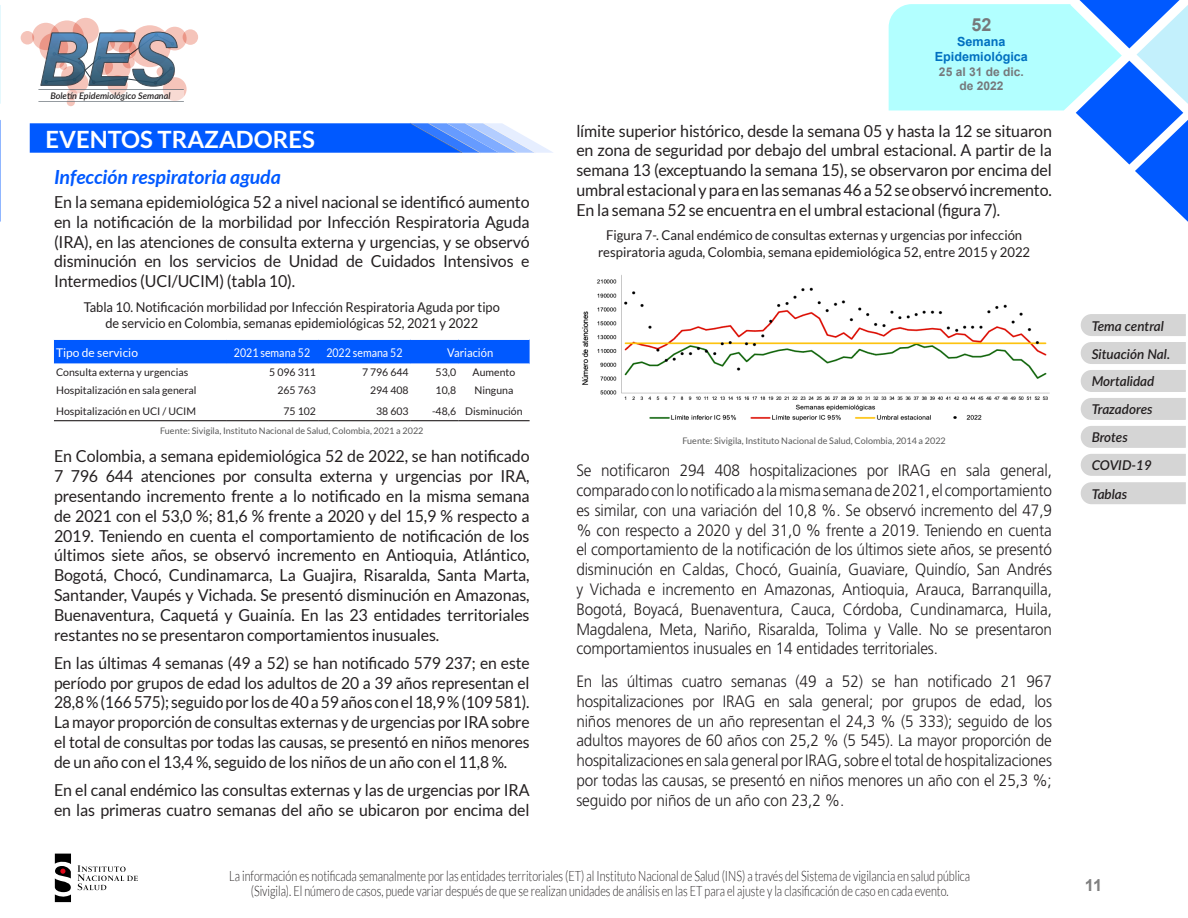
<style>
.page{position:relative;width:1188px;height:918px;background:#fff}
.page>*{position:absolute;margin:0;border:0;box-sizing:border-box;transform-origin:0 0}
.leyenda{font:700 23.85px "Lato";color:#fff}
._9subt1{font:italic 700 19.5px "Lato";color:#0059ff}
.t1{font:700 18px "Arial";color:#76787b}
._8texgen{font:16.5px/19.8px "Lato";letter-spacing:-.01em;color:#231f20;text-align:justify}
._8texgen-2{font:300 16.5px/19.8px "Frutiger LT Std";letter-spacing:-.01em;color:#231f20;text-align:justify;scale:.93 1}
._8texgen-3{font:16.5px/19.8px "Lato";letter-spacing:-.01em;color:#231f20;text-align:justify;scale:.95 1}
.t2{font:700 16.5px "Arial";color:#808080}
.t3{font:300 14.25px/15px "Lato";color:#231f20;text-align:center;scale:.76 1}
._7textografico{font:13.5px/16.2px "Lato";color:#231f20;text-align:center}
._7textografico-2{font:13.5px/16.2px "Lato";color:#231f20;text-align:center;scale:.95 1}
.t4{font:italic 600 13.5px/28px "Lato";color:#231f20}
.t5{font:700 12.6px/15.1px "Arial";color:#0070c0;text-align:center}
.textab{font:12px "Lato";color:#fff;scale:.88 1}
.t6{font:700 12px/14.4px "Arial";color:#76787b;text-align:center}
.textab-2{font:12px "Lato";color:#fff}
.textab-3{font:12px "Lato";color:#fff;scale:.93 1}
._11tablasss{font:10.5px "Lato";color:#231f20}
._3creditos{font:9px "Lato";color:#595959}
.t7{font:italic 600 9px "Lato";color:#231f20}
</style>
<div class="page">
<svg style="left:0;top:5px;width:1px;height:99px"></svg>
<svg style="left:0;top:120px;width:1px;height:102px"></svg>
<svg style="left:889px;top:0;width:299px;height:222px"></svg>
<svg style="left:77px;top:865px;width:61px;height:25px"></svg>
<svg style="left:55px;top:854px;width:16px;height:48px"></svg>
<div style="left:1081px;top:314px;width:105px;height:22px;background:#d5d5d5"></div>
<div style="left:1081px;top:370px;width:105px;height:22px;background:#d5d5d5"></div>
<div style="left:1081px;top:342px;width:105px;height:22px;background:#d5d5d5"></div>
<div style="left:1081px;top:398px;width:105px;height:22px;background:#d5d5d5"></div>
<div style="left:1081px;top:426px;width:105px;height:22px;background:#d5d5d5"></div>
<div style="left:1081px;top:454px;width:105px;height:22px;background:#d5d5d5"></div>
<div style="left:1081px;top:482px;width:105px;height:22px;background:#d5d5d5"></div>
<div style="left:21px;top:31px;width:13px;height:14px;background:#f5c4ba;border-radius:50%"></div>
<svg style="left:32px;top:23px;width:28px;height:27px"></svg>
<div style="left:73px;top:18px;width:26px;height:26px;background:#f5c4ba;border-radius:50%"></div>
<svg style="left:50px;top:20px;width:34px;height:34px"></svg>
<div style="left:67px;top:72px;width:21px;height:21px;background:#f5c4ba;border-radius:50%"></div>
<div style="left:67px;top:98px;width:8px;height:8px;background:#f5c4ba;border-radius:50%"></div>
<svg style="left:183px;top:29px;width:15px;height:16px"></svg>
<svg style="left:129px;top:25px;width:42px;height:42px"></svg>
<svg style="left:163px;top:27px;width:24px;height:23px"></svg>
<svg style="left:110px;top:29px;width:22px;height:23px"></svg>
<div style="left:108px;top:75px;width:20px;height:20px;background:#f5c4ba;border-radius:50%"></div>
<svg style="left:163px;top:77px;width:24px;height:24px"></svg>
<svg style="left:66px;top:90px;width:118px;height:11px"></svg>
<hr style="left:39px;top:89px;width:145px;height:1px;background:#313e48">
<hr style="left:39px;top:101px;width:145px;height:1px;background:#313e48">
<svg style="left:41px;top:32px;width:136px;height:54px;background:#8d91a0"></svg>
<svg style="left:30px;top:123px;width:523px;height:30px;background:#2973fe"></svg>
<div style="left:54px;top:340px;width:476px;height:23px;background:#0059ff"></div>
<hr style="left:54px;top:420px;width:172px;height:1px;background:#231f20">
<hr style="left:226px;top:420px;width:92px;height:1px;background:#231f20">
<hr style="left:318px;top:420px;width:93px;height:1px;background:#231f20">
<hr style="left:411px;top:420px;width:47px;height:1px;background:#231f20">
<hr style="left:458px;top:420px;width:72px;height:1px;background:#231f20">
<img style="left:582px;top:275px;width:468px;height:146px">
<p class="t7" style="left:50px;top:89px;width:122px">Boletín Epidemiológico Semanal</p>
<p class="leyenda" style="left:46px;top:126px;width:271px">EVENTOS TRAZADORES</p>
<p class="_9subt1" style="left:54px;top:166px;width:228px">Infección respiratoria aguda</p>
<p class="_8texgen" style="left:54px;top:192px;width:477px">En la semana epidemiológica 52 a nivel nacional se identificó aumento en la notificación de la morbilidad por Infección Respiratoria Aguda (IRA), en las atenciones de consulta externa y urgencias, y se observó disminución en los servicios de Unidad de Cuidados Intensivos e Intermedios (UCI/UCIM) (tabla 10).</p>
<p class="_7textografico-2" style="left:84px;top:299px;width:440px">Tabla 10. Notificación morbilidad por Infección Respiratoria Aguda por tipo de servicio en Colombia, semanas epidemiológicas 52, 2021 y 2022</p>
<p class="textab-2" style="left:56px;top:345px;width:83px">Tipo de servicio</p>
<p class="textab" style="left:234px;top:345px;width:88px">2021 semana 52</p>
<p class="textab" style="left:326px;top:345px;width:88px">2022 semana 52</p>
<p class="textab-3" style="left:447px;top:345px;width:51px">Variación</p>
<p class="_11tablasss" style="left:56px;top:367px;width:134px">Consulta externa y urgencias</p>
<p class="_11tablasss" style="left:269px;top:367px;width:48px">5 096 311</p>
<p class="_11tablasss" style="left:362px;top:367px;width:48px">7 796 644</p>
<p class="_11tablasss" style="left:436px;top:367px;width:22px">53,0</p>
<p class="_11tablasss" style="left:473px;top:367px;width:44px">Aumento</p>
<p class="_11tablasss" style="left:56px;top:385px;width:142px">Hospitalización en sala general</p>
<p class="_11tablasss" style="left:277px;top:385px;width:40px">265 763</p>
<p class="_11tablasss" style="left:370px;top:385px;width:40px">294 408</p>
<p class="_11tablasss" style="left:436px;top:385px;width:22px">10,8</p>
<p class="_11tablasss" style="left:475px;top:385px;width:40px">Ninguna</p>
<p class="_11tablasss" style="left:56px;top:405px;width:142px">Hospitalización en UCI / UCIM</p>
<p class="_11tablasss" style="left:284px;top:405px;width:34px">75 102</p>
<p class="_11tablasss" style="left:376px;top:405px;width:34px">38 603</p>
<p class="_11tablasss" style="left:432px;top:405px;width:26px">-48,6</p>
<p class="_11tablasss" style="left:465px;top:405px;width:59px">Disminución</p>
<p class="_3creditos" style="left:160px;top:426px;width:265px">Fuente: Sivigila, Instituto Nacional de Salud, Colombia, 2021 a 2022</p>
<p class="_8texgen" style="left:54px;top:446px;width:477px">En Colombia, a semana epidemiológica 52 de 2022, se han notificado 7 796 644 atenciones por consulta externa y urgencias por IRA, presentando incremento frente a lo notificado en la misma semana de 2021 con el 53,0 %; 81,6 % frente a 2020 y del 15,9 % respecto a 2019. Teniendo en cuenta el comportamiento de notificación de los últimos siete años, se observó incremento en Antioquia, Atlántico, Bogotá, Chocó, Cundinamarca, La Guajira, Risaralda, Santa Marta, Santander, Vaupés y Vichada. Se presentó disminución en Amazonas, Buenaventura, Caquetá y Guainía. En las 23 entidades territoriales restantes no se presentaron comportamientos inusuales.</p>
<p class="_8texgen-3" style="left:54px;top:653px;width:502px">En las últimas 4 semanas (49 a 52) se han notificado 579 237; en este período por grupos de edad los adultos de 20 a 39 años representan el 28,8 % (166 575); seguido por los de 40 a 59 años con el 18,9 % (109 581).<br>La mayor proporción de consultas externas y de urgencias por IRA sobre el total de consultas por todas las causas, se presentó en niños menores de un año con el 13,4 %, seguido de los niños de un año con el 11,8 %.</p>
<p class="_8texgen" style="left:54px;top:780px;width:477px">En el canal endémico las consultas externas y las de urgencias por IRA en las primeras cuatro semanas del año se ubicaron por encima del</p>
<p class="t1" style="left:971px;top:13px;width:22px">52</p>
<p class="t5" style="left:935px;top:35px;width:95px">Semana<br>Epidemiológica</p>
<p class="t6" style="left:939px;top:65px;width:86px">25 al 31 de dic. de 2022</p>
<p class="_8texgen" style="left:576px;top:121px;width:477px">límite superior histórico, desde la semana 05 y hasta la 12 se situaron en zona de seguridad por debajo del umbral estacional. A partir de la semana 13 (exceptuando la semana 15), se observaron por encima del umbral estacional y para en las semanas 46 a 52 se observó incremento.<br>En la semana 52 se encuentra en el umbral estacional (figura 7).</p>
<p class="_7textografico" style="left:598px;top:227px;width:434px">Figura 7-. Canal endémico de consultas externas y urgencias por infección respiratoria aguda, Colombia, semana epidemiológica 52, entre 2015 y 2022</p>
<p class="_3creditos" style="left:682px;top:435px;width:265px">Fuente: Sivigila, Instituto Nacional de Salud, Colombia, 2014 a 2022</p>
<p class="_8texgen-2" style="left:576px;top:461px;width:513px">Se notificaron 294 408 hospitalizaciones por IRAG en sala general, comparado con lo notificado a la misma semana de 2021, el comportamiento es similar, con una variación del 10,8 %. Se observó incremento del 47,9 % con respecto a 2020 y del 31,0 % frente a 2019. Teniendo en cuenta el comportamiento de la notificación de los últimos siete años, se presentó disminución en Caldas, Chocó, Guainía, Guaviare, Quindío, San Andrés y Vichada e incremento en Amazonas, Antioquia, Arauca, Barranquilla, Bogotá, Boyacá, Buenaventura, Cauca, Córdoba, Cundinamarca, Huila, Magdalena, Meta, Nariño, Risaralda, Tolima y Valle. No se presentaron comportamientos inusuales en 14 entidades territoriales.</p>
<p class="_8texgen-2" style="left:576px;top:672px;width:513px">En las últimas cuatro semanas (49 a 52) se han notificado 21 967 hospitalizaciones por IRAG en sala general; por grupos de edad, los niños menores de un año representan el 24,3 % (5 333); seguido de los adultos mayores de 60 años con 25,2 % (5 545). La mayor proporción de hospitalizaciones en sala general por IRAG, sobre el total de hospitalizaciones por todas las causas, se presentó en niños menores un año con el 25,3 %; seguido por niños de un año con 23,2 %.</p>
<p class="t3" style="left:229px;top:868px;width:976px">La información es notificada semanalmente por las entidades territoriales (ET) al Instituto Nacional de Salud (INS) a través del Sistema de vigilancia en salud pública (Sivigila). El número de casos, puede variar después de que se realizan unidades de análisis en las ET para el ajuste y la clasificación de caso en cada evento.</p>
<p class="t4" style="left:1092px;top:311px;width:74px">Tema central</p>
<p class="t4" style="left:1092px;top:339px;width:80px">Situación Nal.</p>
<p class="t4" style="left:1092px;top:367px;width:64px">Mortalidad</p>
<p class="t4" style="left:1092px;top:395px;width:62px">Trazadores<br>Brotes<br>COVID-19<br>Tablas</p>
<p class="t2" style="left:1085px;top:874px;width:19px">11</p>
</div>
